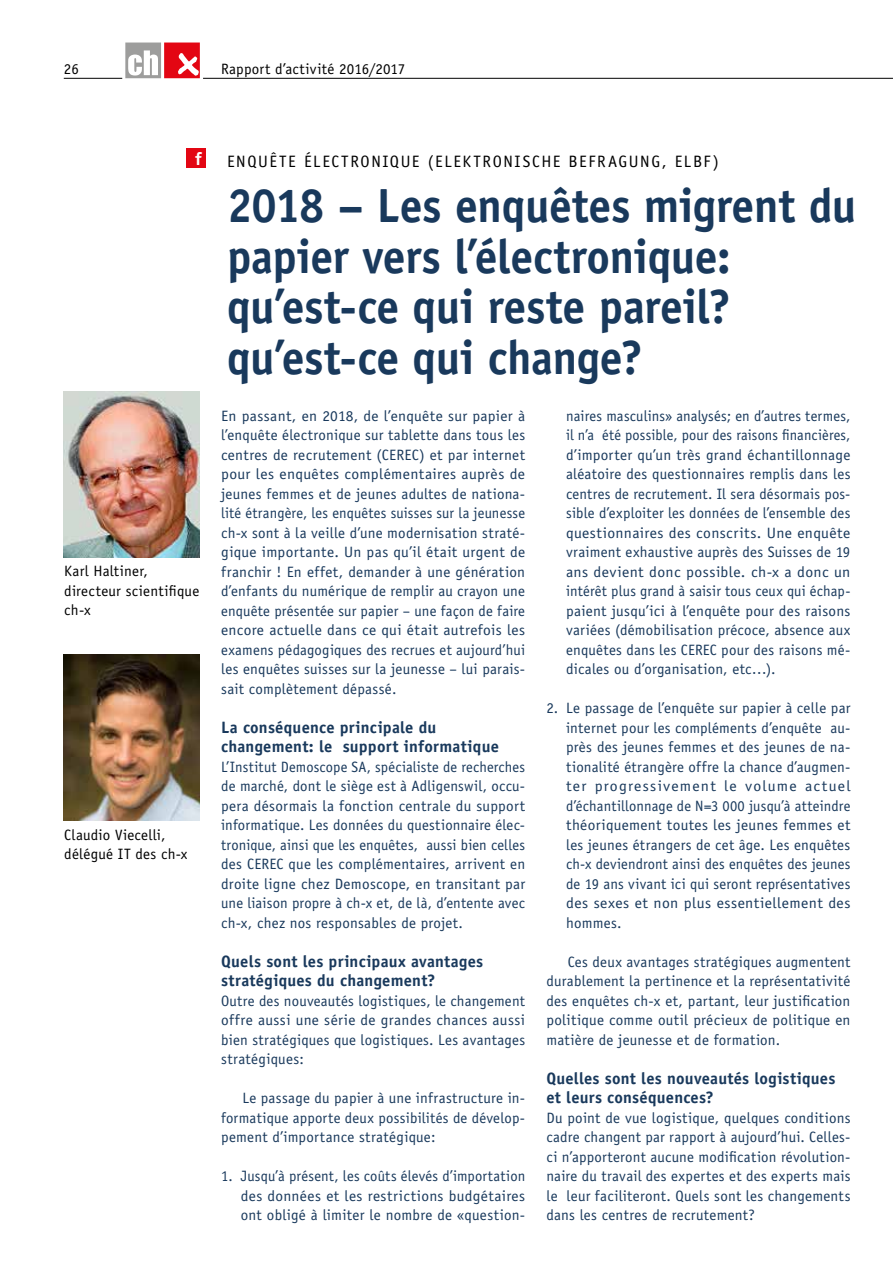
<style>
.page{position:relative;width:893px;height:1263px;background:#fff}
.page>*{position:absolute;margin:0;border:0;box-sizing:border-box;transform-origin:0 0}
.t1{font:700 48px/51px "Officina Sans Std";letter-spacing:-.01em;color:#19395c;scale:.95 1}
.t2{font:700 18px "Officina Sans Std";color:#fff}
.t3{font:700 16.5px/19.5px "Officina Sans Std";letter-spacing:.015em;color:#19395c}
.t4{font:16.5px "Officina Sans Std";letter-spacing:.095em;color:#000}
.t5{font:15px/19.5px "Officina Sans Std";letter-spacing:.02em;color:#19395c;text-align:justify}
.t6{font:15px/19.5px "Officina Sans Std";letter-spacing:.015em;color:#000}
</style>
<div class="page">
<hr style="left:64px;top:78px;width:58px;height:1px;background:#000">
<hr style="left:203px;top:78px;width:690px;height:1px;background:#000">
<svg style="left:125px;top:43px;width:75px;height:35px"></svg>
<img style="left:64px;top:391px;width:136px;height:166px">
<img style="left:64px;top:655px;width:136px;height:166px">
<div style="left:186px;top:148px;width:20px;height:19px;background:#e30613"></div>
<p class="t6" style="left:64px;top:59px;width:17px">26</p>
<p class="t6" style="left:221px;top:59px;width:186px">Rapport d’activité 2016/2017</p>
<p class="t2" style="left:195px;top:147px;width:8px">f</p>
<p class="t6" style="left:64px;top:561px;width:136px">Karl Haltiner, directeur scientifique ch-x</p>
<p class="t6" style="left:64px;top:825px;width:125px">Claudio Viecelli, délégué IT des ch-x</p>
<p class="t4" style="left:227px;top:152px;width:493px">ENQUÊTE ÉLECTRONIQUE (ELEKTRONISCHE BEFRAGUNG, ELBF)</p>
<h1 class="t1" style="left:227px;top:179px;width:664px">2018 – Les enquêtes migrent du papier vers l’électronique: qu’est-ce qui reste pareil? qu’est-ce qui change?</h1>
<p class="t5" style="left:221px;top:406px;width:306px">En passant, en 2018, de l’enquête sur papier à l’enquête électronique sur tablette dans tous les centres de recrutement (CEREC) et par internet pour les enquêtes complémentaires auprès de jeunes femmes et de jeunes adultes de nationa&shy;lité étrangère, les enquêtes suisses sur la jeunesse ch-x sont à la veille d’une modernisation straté&shy;gique importante. Un pas qu’il était urgent de franchir ! En effet, demander à une génération d’enfants du numérique de remplir au crayon une enquête présentée sur papier – une façon de faire encore actuelle dans ce qui était autrefois les examens pédagogiques des recrues et aujourd’hui les enquêtes suisses sur la jeunesse – lui parais&shy;sait complètement dépassé.</p>
<p class="t3" style="left:221px;top:717px;width:279px">La conséquence principale du changement: le support informatique</p>
<p class="t5" style="left:221px;top:757px;width:306px">L’Institut Demoscope SA, spécialiste de recherches de marché, dont le siège est à Adligenswil, occu&shy;pera désormais la fonction centrale du support informatique. Les données du questionnaire élec&shy;tronique, ainsi que les enquêtes, aussi bien celles des CEREC que les complémentaires, arrivent en droite ligne chez Demoscope, en transitant par une liaison propre à ch-x et, de là, d’entente avec ch-x, chez nos responsables de projet.</p>
<p class="t3" style="left:221px;top:951px;width:264px">Quels sont les principaux avantages stratégiques du changement?</p>
<p class="t5" style="left:221px;top:991px;width:306px">Outre des nouveautés logistiques, le changement offre aussi une série de grandes chances aussi bien stratégiques que logistiques. Les avantages stratégiques:</p>
<p class="t5" style="left:221px;top:1088px;width:306px;text-indent:21px">Le passage du papier à une infrastructure in&shy;formatique apporte deux possibilités de dévelop&shy;pement d’importance stratégique:</p>
<p class="t5" style="left:241px;top:1166px;width:286px;text-indent:-20px">1. Jusqu’à présent, les coûts élevés d’importation des données et les restrictions budgétaires ont obligé à limiter le nombre de «question-</p>
<p class="t5" style="left:566px;top:406px;width:286px">naires masculins» analysés; en d’autres termes, il n’a été possible, pour des raisons financières, d’importer qu’un très grand échantillonnage aléatoire des questionnaires remplis dans les centres de recrutement. Il sera désormais pos&shy;sible d’exploiter les données de l’ensemble des questionnaires des conscrits. Une enquête vraiment exhaustive auprès des Suisses de 19 ans devient donc possible. ch-x a donc un intérêt plus grand à saisir tous ceux qui échap&shy;paient jusqu’ici à l’enquête pour des raisons variées (démobilisation précoce, absence aux enquêtes dans les CEREC pour des raisons mé&shy;dicales ou d’organisation, etc…).</p>
<p class="t5" style="left:566px;top:698px;width:286px;text-indent:-20px">2. Le passage de l’enquête sur papier à celle par internet pour les compléments d’enquête au&shy;près des jeunes femmes et des jeunes de na&shy;tionalité étrangère offre la chance d’augmen&shy;ter progressivement le volume actuel d’échantillonnage de N=3 000 jusqu’à atteindre théoriquement toutes les jeunes femmes et les jeunes étrangers de cet âge. Les enquêtes ch-x deviendront ainsi des enquêtes des jeunes de 19 ans vivant ici qui seront représentatives des sexes et non plus essentiellement des hommes.</p>
<p class="t5" style="left:546px;top:952px;width:306px;text-indent:21px">Ces deux avantages stratégiques augmentent durablement la pertinence et la représentativité des enquêtes ch-x et, partant, leur justification politique comme outil précieux de politique en matière de jeunesse et de formation.</p>
<p class="t3" style="left:546px;top:1068px;width:291px">Quelles sont les nouveautés logistiques et leurs conséquences?</p>
<p class="t5" style="left:546px;top:1108px;width:306px">Du point de vue logistique, quelques conditions cadre changent par rapport à aujourd’hui. Celles&shy;ci n’apporteront aucune modification révolution&shy;naire du travail des expertes et des experts mais le leur faciliteront. Quels sont les changements dans les centres de recrutement?</p>
</div>
